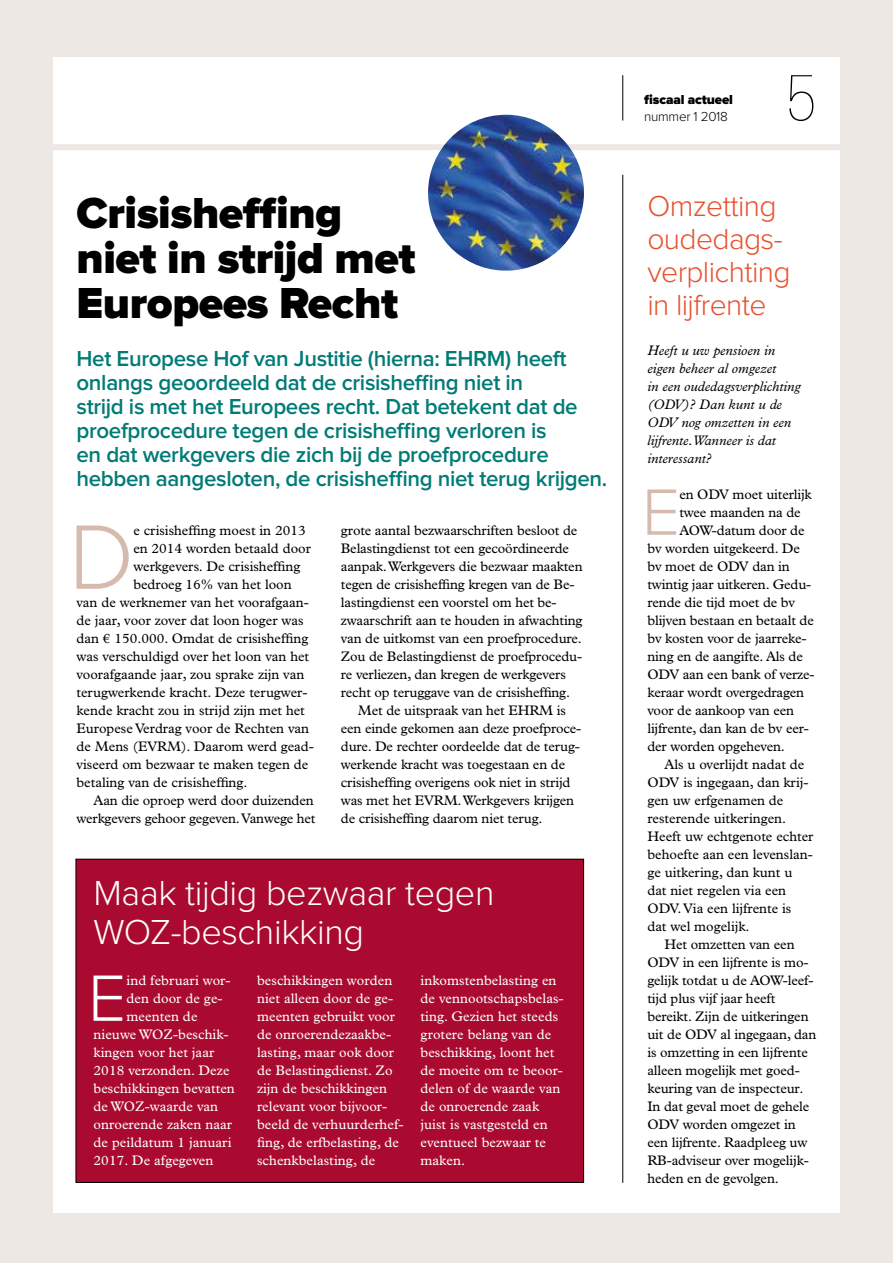
<style>
.page{position:relative;width:893px;height:1263px;background:#eee8e4}
.page>*{position:absolute;margin:0;border:0;box-sizing:border-box;transform-origin:0 0}
.t1{font:300 94.8px "Proxima Nova";color:#d6baae}
.t2{font:300 67.8px "Proxima Nova";color:#fff}
.t3{font:300 67.8px "Proxima Nova";color:#d6baae}
.t4{font:100 63px "Glypha LT Std";color:#000}
.t5{font:900 45px/45px "Proxima Nova";letter-spacing:-.01em;color:#000}
.t6{font:300 36px/39px "Proxima Nova";letter-spacing:-.01em;color:#fff}
.t7{font:300 30px/33px "Proxima Nova";letter-spacing:-.02em;color:#e94f2d}
.t8{font:600 22.5px/24px "Proxima Nova";letter-spacing:-.015em;color:#007b76}
.t9{font:13.8px "Plantin Std";letter-spacing:-.01em;color:#000}
.t10{font:13.8px/18px "Plantin Std";letter-spacing:.005em;color:#fff}
.t11{font:italic 13.8px/18px "Plantin Std";color:#000}
.t12{font:900 13.5px "Proxima Nova";letter-spacing:-.01em;color:#000}
.t13{font:300 13.5px "Proxima Nova";letter-spacing:-.02em;color:#000}
</style>
<div class="page">
<div style="left:53px;top:57px;width:787px;height:1156px;background:#fff"></div>
<div style="left:0;top:144px;width:893px;height:6px;background:#eee8e4"></div>
<img style="left:428px;top:115px;width:156px;height:156px;border-radius:77px">
<hr style="left:622px;top:75px;width:1px;height:46px;background:#000">
<div style="left:76px;top:859px;width:508px;height:323px;background:#aa0a2f"></div>
<div style="left:76px;top:859px;width:508px;height:324px;border:1px solid #000"></div>
<hr style="left:622px;top:175px;width:1px;height:1008px;background:#000">
<h3 class="t5" style="left:77px;top:193px;width:341px">Crisisheffing niet in strijd met<br>Europees Recht</h3>
<p class="t8" style="left:77px;top:348px;width:532px">Het Europese Hof van Justitie (hierna: EHRM) heeft onlangs geoordeeld dat de crisisheffing niet in<br>strijd is met het Europees recht. Dat betekent dat de proefprocedure tegen de crisisheffing verloren is<br>en dat werkgevers die zich bij de proefprocedure hebben aangesloten, de crisisheffing niet terug krijgen.</p>
<h1 class="t1" style="left:69px;top:514px;width:67px">D</h1>
<p class="t9" style="left:133px;top:522px;width:174px">e crisisheffing moest in 2013</p>
<p class="t9" style="left:133px;top:540px;width:179px">en 2014 worden betaald door</p>
<p class="t9" style="left:133px;top:558px;width:169px">werkgevers. De crisisheffing</p>
<p class="t9" style="left:133px;top:576px;width:160px">bedroeg 16% van het loon</p>
<p class="t9" style="left:77px;top:594px;width:234px">van de werknemer van het voorafgaan-</p>
<p class="t9" style="left:77px;top:612px;width:229px">de jaar, voor zover dat loon hoger was</p>
<p class="t9" style="left:77px;top:630px;width:233px">dan € 150.000. Omdat de crisisheffing</p>
<p class="t9" style="left:77px;top:648px;width:234px">was verschuldigd over het loon van het</p>
<p class="t9" style="left:77px;top:666px;width:229px">voorafgaande jaar, zou sprake zijn van</p>
<p class="t9" style="left:77px;top:684px;width:232px">terugwerkende kracht. Deze terugwer-</p>
<p class="t9" style="left:77px;top:702px;width:230px">kende kracht zou in strijd zijn met het</p>
<p class="t9" style="left:77px;top:720px;width:234px">Europese Verdrag voor de Rechten van</p>
<p class="t9" style="left:77px;top:738px;width:239px">de Mens (EVRM). Daarom werd gead-</p>
<p class="t9" style="left:77px;top:756px;width:233px">viseerd om bezwaar te maken tegen de</p>
<p class="t9" style="left:77px;top:774px;width:173px">betaling van de crisisheffing.</p>
<p class="t9" style="left:94px;top:792px;width:222px">Aan die oproep werd door duizenden</p>
<p class="t9" style="left:77px;top:810px;width:241px">werkgevers gehoor gegeven. Vanwege het</p>
<p class="t9" style="left:341px;top:522px;width:238px">grote aantal bezwaarschriften besloot de</p>
<p class="t9" style="left:341px;top:540px;width:230px">Belastingdienst tot een gecoördineerde</p>
<p class="t9" style="left:341px;top:558px;width:243px">aanpak. Werkgevers die bezwaar maakten</p>
<p class="t9" style="left:341px;top:576px;width:235px">tegen de crisisheffing kregen van de Be-</p>
<p class="t9" style="left:341px;top:594px;width:217px">lastingdienst een voorstel om het be-</p>
<p class="t9" style="left:341px;top:612px;width:243px">zwaarschrift aan te houden in afwachting</p>
<p class="t9" style="left:341px;top:630px;width:243px">van de uitkomst van een proefprocedure.</p>
<p class="t9" style="left:341px;top:648px;width:243px">Zou de Belastingdienst de proefprocedu-</p>
<p class="t9" style="left:341px;top:666px;width:227px">re verliezen, dan kregen de werkgevers</p>
<p class="t9" style="left:341px;top:684px;width:231px">recht op teruggave van de crisisheffing.</p>
<p class="t9" style="left:358px;top:702px;width:210px">Met de uitspraak van het EHRM is</p>
<p class="t9" style="left:341px;top:720px;width:242px">een einde gekomen aan deze proefproce-</p>
<p class="t9" style="left:341px;top:738px;width:240px">dure. De rechter oordeelde dat de terug-</p>
<p class="t9" style="left:341px;top:756px;width:226px">werkende kracht was toegestaan en de</p>
<p class="t9" style="left:341px;top:774px;width:231px">crisisheffing overigens ook niet in strijd</p>
<p class="t9" style="left:341px;top:792px;width:235px">was met het EVRM. Werkgevers krijgen</p>
<p class="t9" style="left:341px;top:810px;width:203px">de crisisheffing daarom niet terug.</p>
<h3 class="t6" style="left:94px;top:875px;width:402px">Maak tijdig bezwaar tegen<br>WOZ-beschikking</h3>
<h2 class="t2" style="left:88px;top:967px;width:40px">E</h2>
<p class="t10" style="left:127px;top:971px;width:106px">ind februari wor-</p>
<p class="t10" style="left:257px;top:971px;width:148px">beschikkingen worden niet alleen door de ge&shy;meenten gebruikt voor de onroerendezaakbe&shy;lasting, maar ook door de Belastingdienst. Zo zijn de beschikkingen relevant voor bijvoor&shy;beeld de verhuurderhef&shy;fing, de erfbelasting, de schenkbelasting, de</p>
<p class="t10" style="left:420px;top:971px;width:145px">inkomstenbelasting en de vennootschapsbelas&shy;ting. Gezien het steeds grotere belang van de beschikking, loont het de moeite om te beoor&shy;delen of de waarde van de onroerende zaak juist is vastgesteld en eventueel bezwaar te maken.</p>
<p class="t10" style="left:127px;top:989px;width:98px">den door de ge-</p>
<p class="t10" style="left:127px;top:1007px;width:72px">meenten de</p>
<p class="t10" style="left:94px;top:1025px;width:137px">nieuwe WOZ-beschik-</p>
<p class="t10" style="left:94px;top:1043px;width:122px">kingen voor het jaar</p>
<p class="t10" style="left:94px;top:1061px;width:137px">2018 verzonden. Deze</p>
<p class="t10" style="left:94px;top:1079px;width:143px">beschikkingen bevatten</p>
<p class="t10" style="left:94px;top:1097px;width:126px">de WOZ-waarde van</p>
<p class="t10" style="left:94px;top:1115px;width:140px">onroerende zaken naar</p>
<p class="t10" style="left:94px;top:1133px;width:140px">de peildatum 1 januari</p>
<p class="t10" style="left:94px;top:1151px;width:121px">2017. De afgegeven</p>
<p class="t12" style="left:644px;top:93px;width:90px">fiscaal actueel</p>
<p class="t13" style="left:644px;top:110px;width:85px">nummer 1 2018</p>
<h3 class="t4" style="left:785px;top:62px;width:33px">5</h3>
<h3 class="t7" style="left:647px;top:191px;width:145px">Omzetting oudedags&shy;verplichting in lijfrente</h3>
<p class="t11" style="left:647px;top:341px;width:155px">Heeft u uw pensioen in eigen beheer al omgezet<br>in een oudedagsverplichting (ODV)? Dan kunt u de<br>ODV nog omzetten in een lijfrente. Wanneer is dat interessant?</p>
<h2 class="t3" style="left:642px;top:481px;width:40px">E</h2>
<p class="t9" style="left:679px;top:486px;width:134px">en ODV moet uiterlijk</p>
<p class="t9" style="left:679px;top:504px;width:123px">twee maanden na de</p>
<p class="t9" style="left:679px;top:522px;width:127px">AOW-datum door de</p>
<p class="t9" style="left:647px;top:540px;width:154px">bv worden uitgekeerd. De</p>
<p class="t9" style="left:647px;top:558px;width:144px">bv moet de ODV dan in</p>
<p class="t9" style="left:647px;top:576px;width:165px">twintig jaar uitkeren. Gedu-</p>
<p class="t9" style="left:647px;top:594px;width:149px">rende die tijd moet de bv</p>
<p class="t9" style="left:647px;top:612px;width:168px">blijven bestaan en betaalt de</p>
<p class="t9" style="left:647px;top:630px;width:161px">bv kosten voor de jaarreke-</p>
<p class="t9" style="left:647px;top:648px;width:157px">ning en de aangifte. Als de</p>
<p class="t9" style="left:647px;top:666px;width:169px">ODV aan een bank of verze-</p>
<p class="t9" style="left:647px;top:684px;width:158px">keraar wordt overgedragen</p>
<p class="t9" style="left:647px;top:702px;width:148px">voor de aankoop van een</p>
<p class="t9" style="left:647px;top:720px;width:163px">lijfrente, dan kan de bv eer-</p>
<p class="t9" style="left:647px;top:738px;width:139px">der worden opgeheven.</p>
<p class="t9" style="left:664px;top:756px;width:141px">Als u overlijdt nadat de</p>
<p class="t9" style="left:647px;top:774px;width:163px">ODV is ingegaan, dan krij-</p>
<p class="t9" style="left:647px;top:792px;width:138px">gen uw erfgenamen de</p>
<p class="t9" style="left:647px;top:810px;width:140px">resterende uitkeringen.</p>
<p class="t9" style="left:647px;top:828px;width:168px">Heeft uw echtgenote echter</p>
<p class="t9" style="left:647px;top:846px;width:167px">behoefte aan een levenslan-</p>
<p class="t9" style="left:647px;top:864px;width:146px">ge uitkering, dan kunt u</p>
<p class="t9" style="left:647px;top:882px;width:140px">dat niet regelen via een</p>
<p class="t9" style="left:647px;top:900px;width:145px">ODV. Via een lijfrente is</p>
<p class="t9" style="left:647px;top:918px;width:104px">dat wel mogelijk.</p>
<p class="t9" style="left:664px;top:936px;width:132px">Het omzetten van een</p>
<p class="t9" style="left:647px;top:954px;width:163px">ODV in een lijfrente is mo-</p>
<p class="t9" style="left:647px;top:972px;width:167px">gelijk totdat u de AOW-leef-</p>
<p class="t9" style="left:647px;top:990px;width:129px">tijd plus vijf jaar heeft</p>
<p class="t9" style="left:647px;top:1008px;width:163px">bereikt. Zijn de uitkeringen</p>
<p class="t9" style="left:647px;top:1026px;width:171px">uit de ODV al ingegaan, dan</p>
<p class="t9" style="left:647px;top:1044px;width:162px">is omzetting in een lijfrente</p>
<p class="t9" style="left:647px;top:1062px;width:154px">alleen mogelijk met goed-</p>
<p class="t9" style="left:647px;top:1080px;width:158px">keuring van de inspecteur.</p>
<p class="t9" style="left:647px;top:1098px;width:164px">In dat geval moet de gehele</p>
<p class="t9" style="left:647px;top:1116px;width:150px">ODV worden omgezet in</p>
<p class="t9" style="left:647px;top:1134px;width:162px">een lijfrente. Raadpleeg uw</p>
<p class="t9" style="left:647px;top:1152px;width:163px">RB-adviseur over mogelijk-</p>
<p class="t9" style="left:647px;top:1170px;width:133px">heden en de gevolgen.</p>
</div>
